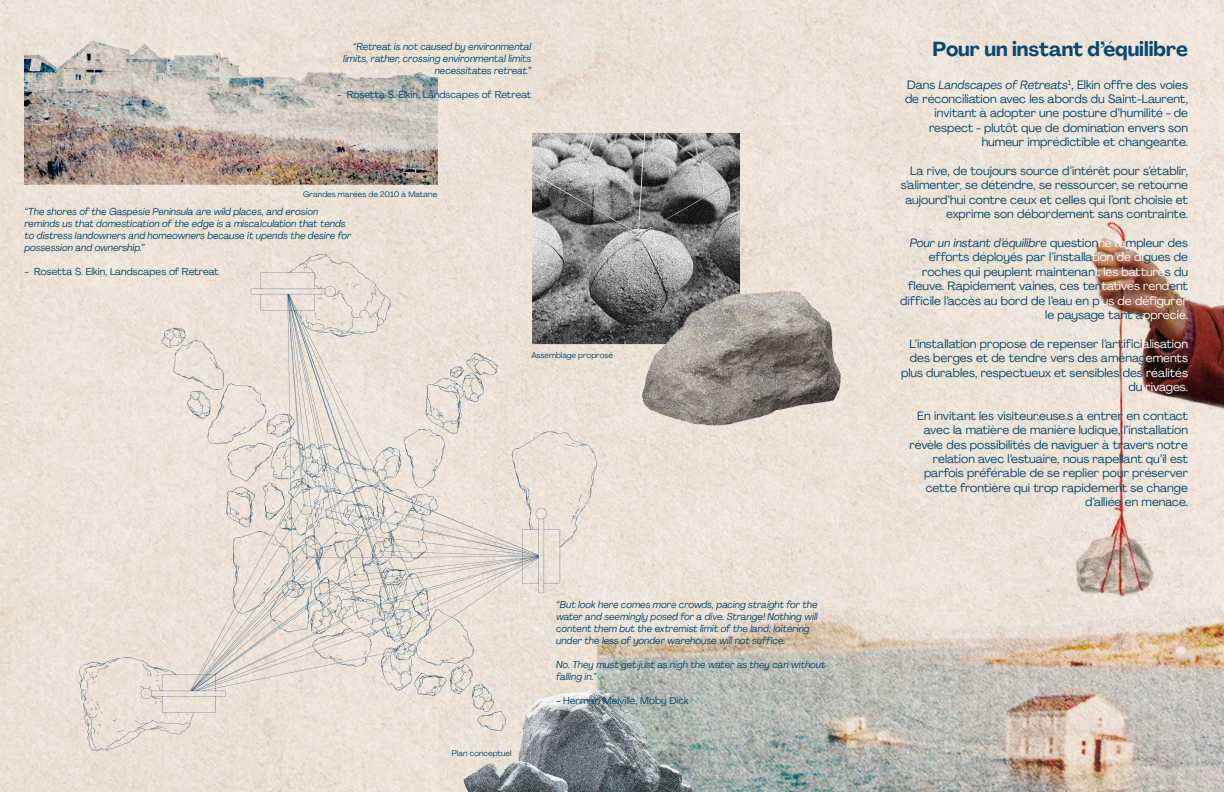
<style>
.page{position:relative;width:1224px;height:792px;background:#fff}
.page>*{position:absolute;margin:0;border:0;box-sizing:border-box;transform-origin:0 0}
.t1{font:700 20px "PP Agrandir";color:#074971}
.t2{font:12px/14.4px "PP Agrandir";color:#074971;text-align:right}
.t3{font:italic 10px/12px "PP Agrandir";color:#074971}
.t4{font:10px "PP Agrandir";color:#074971}
.t5{font:8px "PP Agrandir";color:#074971}
.s1{font-style:italic}
.s2{color:#fff}
</style>
<div class="page">
<img style="left:0;top:0;width:1224px;height:792px">
<p class="t3" style="left:343px;top:40px;width:190px;text-align:right">“Retreat is not caused by environmental limits, rather, crossing environmental limits necessitates retreat.”</p>
<p class="t4" style="left:337px;top:88px;width:196px">- Rosetta S. Elkin, Landscapes of Retreat</p>
<p class="t5" style="left:303px;top:189px;width:136px">Grandes marées de 2010 à Matane</p>
<p class="t3" style="left:24px;top:205px;width:329px">“The shores of the Gaspésie Peninsula are wild places, and erosion reminds us that domestication of the edge is a miscalculation that tends to distress landowners and homeowners because it upends the desire for possession and ownership.”</p>
<p class="t4" style="left:24px;top:265px;width:196px">- Rosetta S. Elkin, Landscapes of Retreat</p>
<p class="t5" style="left:531px;top:350px;width:83px">Assemblage proprosé</p>
<p class="t5" style="left:452px;top:748px;width:61px">Plan conceptuel</p>
<p class="t3" style="left:556px;top:598px;width:263px">“But look here comes more crowds, pacing straight for the water and seemingly posed for a dive. Strange! Nothing will content them but the extremist limit of the land; loitering under the less of yonder warehouse will not suffice.</p>
<p class="t3" style="left:556px;top:658px;width:271px">No. They must get just as nigh the water as they can without falling in.”</p>
<p class="t4" style="left:556px;top:694px;width:134px">- Herman Melville, Moby Dick</p>
<p class="t1" style="left:933px;top:37px;width:257px">Pour un instant d’équilibre</p>
<p class="t2" style="left:905px;top:77px;width:284px">Dans <span class="s1">Landscapes of Retreats</span><sup>1</sup>, Elkin offre des voies de réconciliation avec les abords du Saint-Laurent, invitant à adopter une posture d’humilité - de respect - plutôt que de domination envers son humeur imprédictible et changeante.</p>
<p class="t2" style="left:901px;top:163px;width:289px">La rive, de toujours source d’intérêt pour s’établir, s’alimenter, se détendre, se ressourcer, se retourne aujourd’hui contre ceux et celles qui l’ont choisie et exprime son débordement sans contrainte.</p>
<p class="t2" style="left:900px;top:235px;width:289px"><span class="s1">Pour un instant d’équilibre</span> question<span class="s2">ne l’a</span>mpleur des efforts déployés par l’installa<span class="s2">tion de di</span>gues de roches qui peuplent maintenan<span class="s2">t les batture</span>s du fleuve. Rapidement vaines, ces ten<span class="s2">tatives rend</span>ent difficile l’accès au bord de l’eau en p<span class="s2">lus de défigurer </span>le paysage tant a<span class="s2">pprécié.</span></p>
<p class="t2" style="left:901px;top:336px;width:288px">L’installation propose de repenser l’artifici<span class="s2">alisation </span>des berges et de tendre vers des aménag<span class="s2">ements </span>plus durables, respectueux et sensibles des <span class="s2">réalités </span>du <span class="s2">rivages.</span></p>
<p class="t2" style="left:909px;top:408px;width:280px">En invitant les visiteur.euse.s à entrer en contact avec la matière de manière ludique, l’installation révèle des possibilités de naviguer à travers notre relation avec l’estuaire, nous rapellant qu’il est parfois préférable de se replier pour préserver cette frontière qui trop rapidement se change d’alliée en menace.</p>
</div>
